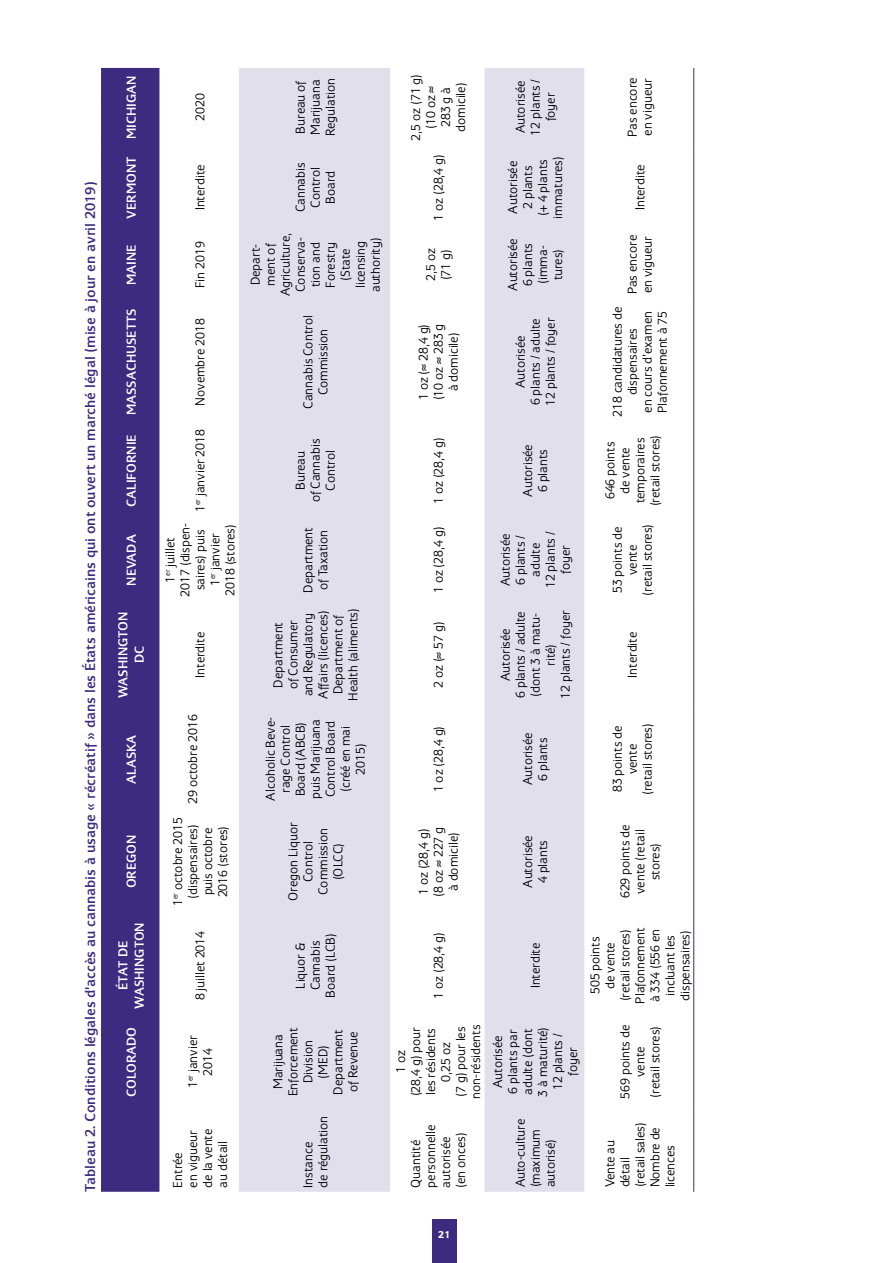
<style>
.page{position:relative;width:893px;height:1263px;background:#fff}
.page>*{position:absolute;margin:0;border:0;box-sizing:border-box;transform-origin:0 0}
.t1{font:500 15px "Eurocrat";color:#3d2b7f}
.t2{font:13.5px/15px "Eurocrat";color:#000;text-align:center}
.t3{font:500 13.5px/16.2px "Eurocrat";color:#fff;text-align:center}
.t4{font:700 10.5px "Eurocrat";color:#fff}
</style>
<div class="page">
<div style="left:432px;top:1219px;width:25px;height:44px;background:#3d2b7f"></div>
<div style="left:101px;top:68px;width:58px;height:1124px;background:#3d2b7f"></div>
<svg style="left:239px;top:68px;width:345px;height:1124px;fill:#e2dfec"></svg>
<hr style="left:693px;top:1106px;width:1px;height:86px;background:#3d2b7f">
<hr style="left:693px;top:1018px;width:1px;height:88px;background:#3d2b7f">
<hr style="left:693px;top:913px;width:1px;height:105px;background:#3d2b7f">
<hr style="left:693px;top:810px;width:1px;height:103px;background:#3d2b7f">
<hr style="left:693px;top:708px;width:1px;height:102px;background:#3d2b7f">
<hr style="left:693px;top:602px;width:1px;height:106px;background:#3d2b7f">
<hr style="left:693px;top:518px;width:1px;height:84px;background:#3d2b7f">
<hr style="left:693px;top:423px;width:1px;height:95px;background:#3d2b7f">
<hr style="left:693px;top:301px;width:1px;height:122px;background:#3d2b7f">
<hr style="left:693px;top:228px;width:1px;height:73px;background:#3d2b7f">
<hr style="left:693px;top:147px;width:1px;height:81px;background:#3d2b7f">
<hr style="left:693px;top:68px;width:1px;height:79px;background:#3d2b7f">
<p class="t1" style="left:82px;top:1192px;width:1012px;rotate:-90deg">Tableau 2. Conditions légales d’accès au cannabis à usage « récréatif » dans les États américains qui ont ouvert un marché légal (mise à jour en avril 2019)</p>
<p class="t3" style="left:123px;top:139px;width:65px;rotate:-90deg">MICHIGAN</p>
<p class="t3" style="left:123px;top:218px;width:63px;rotate:-90deg">VERMONT</p>
<p class="t3" style="left:123px;top:285px;width:42px;rotate:-90deg">MAINE</p>
<p class="t3" style="left:123px;top:415px;width:108px;rotate:-90deg">MASSACHUSETTS</p>
<p class="t3" style="left:123px;top:507px;width:74px;rotate:-90deg">CALIFORNIE</p>
<p class="t3" style="left:123px;top:586px;width:53px;rotate:-90deg">NEVADA</p>
<p class="t3" style="left:115px;top:698px;width:88px;rotate:-90deg">WASHINGTON<br>DC</p>
<p class="t3" style="left:123px;top:784px;width:51px;rotate:-90deg">ALASKA</p>
<p class="t3" style="left:123px;top:888px;width:55px;rotate:-90deg">OREGON</p>
<p class="t3" style="left:115px;top:1009px;width:88px;rotate:-90deg">ÉTAT DE<br>WASHINGTON</p>
<p class="t3" style="left:123px;top:1097px;width:72px;rotate:-90deg">COLORADO</p>
<p class="t2" style="left:192px;top:121px;width:29px;rotate:-90deg">2020</p>
<p class="t2" style="left:192px;top:210px;width:47px;rotate:-90deg">Interdite</p>
<p class="t2" style="left:192px;top:288px;width:48px;rotate:-90deg">Fin 2019</p>
<p class="t2" style="left:192px;top:406px;width:89px;rotate:-90deg">Novembre 2018</p>
<p class="t2" style="left:192px;top:512px;width:84px;rotate:-90deg">1<sup>er</sup> janvier 2018</p>
<p class="t2" style="left:162px;top:597px;width:75px;rotate:-90deg">1<sup>er</sup> juillet<br>2017 (dispen&shy;saires) puis<br>1<sup>er</sup> janvier<br>2018 (stores)</p>
<p class="t2" style="left:192px;top:678px;width:47px;rotate:-90deg">Interdite</p>
<p class="t2" style="left:185px;top:804px;width:91px;rotate:-90deg">29 octobre 2016</p>
<p class="t2" style="left:170px;top:906px;width:90px;rotate:-90deg">1<sup>er</sup> octobre 2015 (dispensaires) puis octobre<br>2016 (stores)</p>
<p class="t2" style="left:192px;top:1000px;width:71px;rotate:-90deg">8 juillet 2014</p>
<p class="t2" style="left:185px;top:1088px;width:54px;rotate:-90deg">1<sup>er</sup> janvier<br>2014</p>
<p class="t2" style="left:170px;top:1187px;width:60px;text-align:left;rotate:-90deg">Entrée<br>en vigueur de la vente au détail</p>
<p class="t2" style="left:293px;top:136px;width:60px;text-align:left;rotate:-90deg">Bureau of<br>Marijuana<br>Regulation</p>
<p class="t2" style="left:293px;top:212px;width:51px;rotate:-90deg">Cannabis<br>Control<br>Board</p>
<p class="t2" style="left:248px;top:296px;width:65px;rotate:-90deg">Depart&shy;ment of<br>Agriculture,<br>Conserva&shy;tion and<br>Forestry (State licensing authority)</p>
<p class="t2" style="left:300px;top:409px;width:95px;rotate:-90deg">Cannabis Control<br>Commission</p>
<p class="t2" style="left:293px;top:502px;width:65px;rotate:-90deg">Bureau<br>of Cannabis<br>Control</p>
<p class="t2" style="left:300px;top:593px;width:67px;text-align:left;rotate:-90deg">Department of Taxation</p>
<p class="t2" style="left:270px;top:701px;width:94px;rotate:-90deg">Department<br>of Consumer and Regulatory<br>Affairs (licences)<br>Department of<br>Health (aliments)</p>
<p class="t2" style="left:263px;top:801px;width:85px;rotate:-90deg">Alcoholic Beve&shy;rage Control<br>Board (ABCB) puis Marijuana<br>Control Board (créé en mai<br>2015)</p>
<p class="t2" style="left:285px;top:901px;width:80px;rotate:-90deg">Oregon Liquor<br>Control<br>Commission (OLCC)</p>
<p class="t2" style="left:293px;top:998px;width:66px;rotate:-90deg">Liquor &amp;<br>Cannabis<br>Board (LCB)</p>
<p class="t2" style="left:270px;top:1096px;width:71px;rotate:-90deg">Marijuana<br>Enforcement<br>Division (MED)<br>Department of Revenue</p>
<p class="t2" style="left:300px;top:1187px;width:73px;text-align:left;rotate:-90deg">Instance<br>de régulation</p>
<p class="t2" style="left:408px;top:141px;width:68px;rotate:-90deg">2,5 oz (71 g) (10 oz ≈<br>283 g à domicile)</p>
<p class="t2" style="left:430px;top:221px;width:68px;rotate:-90deg">1 oz (28,4 g)</p>
<p class="t2" style="left:423px;top:281px;width:34px;text-align:left;rotate:-90deg">2,5 oz (71 g)</p>
<p class="t2" style="left:415px;top:400px;width:78px;rotate:-90deg">1 oz (≈ 28,4 g) (10 oz ≈ 283 g à domicile)</p>
<p class="t2" style="left:430px;top:504px;width:68px;rotate:-90deg">1 oz (28,4 g)</p>
<p class="t2" style="left:430px;top:593px;width:68px;rotate:-90deg">1 oz (28,4 g)</p>
<p class="t2" style="left:430px;top:688px;width:68px;rotate:-90deg">2 oz (≈ 57 g)</p>
<p class="t2" style="left:430px;top:792px;width:68px;rotate:-90deg">1 oz (28,4 g)</p>
<p class="t2" style="left:415px;top:896px;width:71px;rotate:-90deg">1 oz (28,4 g) (8 oz ≈ 227 g à domicile)</p>
<p class="t2" style="left:430px;top:999px;width:68px;rotate:-90deg">1 oz (28,4 g)</p>
<p class="t2" style="left:393px;top:1099px;width:75px;rotate:-90deg">1 oz<br>(28,4 g) pour les résidents<br>0,25 oz<br>(7 g) pour les non-résidents</p>
<p class="t2" style="left:408px;top:1187px;width:64px;text-align:left;rotate:-90deg">Quantité personnelle autorisée (en onces)</p>
<p class="t2" style="left:512px;top:136px;width:58px;rotate:-90deg">Autorisée<br>12 plants / foyer</p>
<p class="t2" style="left:505px;top:219px;width:64px;rotate:-90deg">Autorisée<br>2 plants<br>(+ 4 plants immatures)</p>
<p class="t2" style="left:505px;top:291px;width:54px;rotate:-90deg">Autorisée<br>6 plants (imma&shy;tures)</p>
<p class="t2" style="left:512px;top:406px;width:90px;rotate:-90deg">Autorisée<br>6 plants / adulte<br>12 plants / foyer</p>
<p class="t2" style="left:520px;top:497px;width:54px;rotate:-90deg">Autorisée<br>6 plants</p>
<p class="t2" style="left:497px;top:588px;width:58px;rotate:-90deg">Autorisée<br>6 plants / adulte<br>12 plants / foyer</p>
<p class="t2" style="left:497px;top:699px;width:90px;rotate:-90deg">Autorisée<br>6 plants / adulte (dont 3 à matu&shy;rité)<br>12 plants / foyer</p>
<p class="t2" style="left:520px;top:785px;width:54px;rotate:-90deg">Autorisée<br>6 plants</p>
<p class="t2" style="left:624px;top:137px;width:60px;text-align:left;rotate:-90deg">Pas encore en vigueur</p>
<p class="t2" style="left:632px;top:210px;width:47px;rotate:-90deg">Interdite</p>
<p class="t2" style="left:624px;top:294px;width:60px;text-align:left;rotate:-90deg">Pas encore en vigueur</p>
<p class="t2" style="left:609px;top:417px;width:112px;rotate:-90deg">218 candidatures de dispensaires<br>en cours d’examen<br>Plafonnement à 75</p>
<p class="t2" style="left:602px;top:506px;width:73px;rotate:-90deg">646 points de vente temporaires (retail stores)</p>
<p class="t2" style="left:609px;top:596px;width:73px;rotate:-90deg">53 points de vente<br>(retail stores)</p>
<p class="t2" style="left:624px;top:677px;width:47px;rotate:-90deg">Interdite</p>
<p class="t2" style="left:609px;top:795px;width:73px;rotate:-90deg">83 points de vente<br>(retail stores)</p>
<p class="t2" style="left:520px;top:888px;width:54px;rotate:-90deg">Autorisée<br>4 plants</p>
<p class="t2" style="left:617px;top:898px;width:75px;rotate:-90deg">629 points de vente (retail stores)</p>
<p class="t2" style="left:527px;top:988px;width:47px;rotate:-90deg">Interdite</p>
<p class="t2" style="left:490px;top:1097px;width:71px;rotate:-90deg">Autorisée<br>6 plants par adulte (dont<br>3 à maturité)<br>12 plants / foyer</p>
<p class="t2" style="left:512px;top:1187px;width:70px;text-align:left;rotate:-90deg">Auto-culture (maximum autorisé)</p>
<p class="t2" style="left:587px;top:1003px;width:78px;rotate:-90deg">505 points<br>de vente (retail stores)<br>Plafonnement à 334 (556 en incluant les dispensaires)</p>
<p class="t2" style="left:617px;top:1098px;width:75px;rotate:-90deg">569 points de vente<br>(retail stores)</p>
<p class="t2" style="left:602px;top:1187px;width:66px;text-align:left;rotate:-90deg">Vente au détail<br>(retail sales)<br>Nombre de licences</p>
<p class="t4" style="left:438px;top:1228px;width:14px">21</p>
</div>
